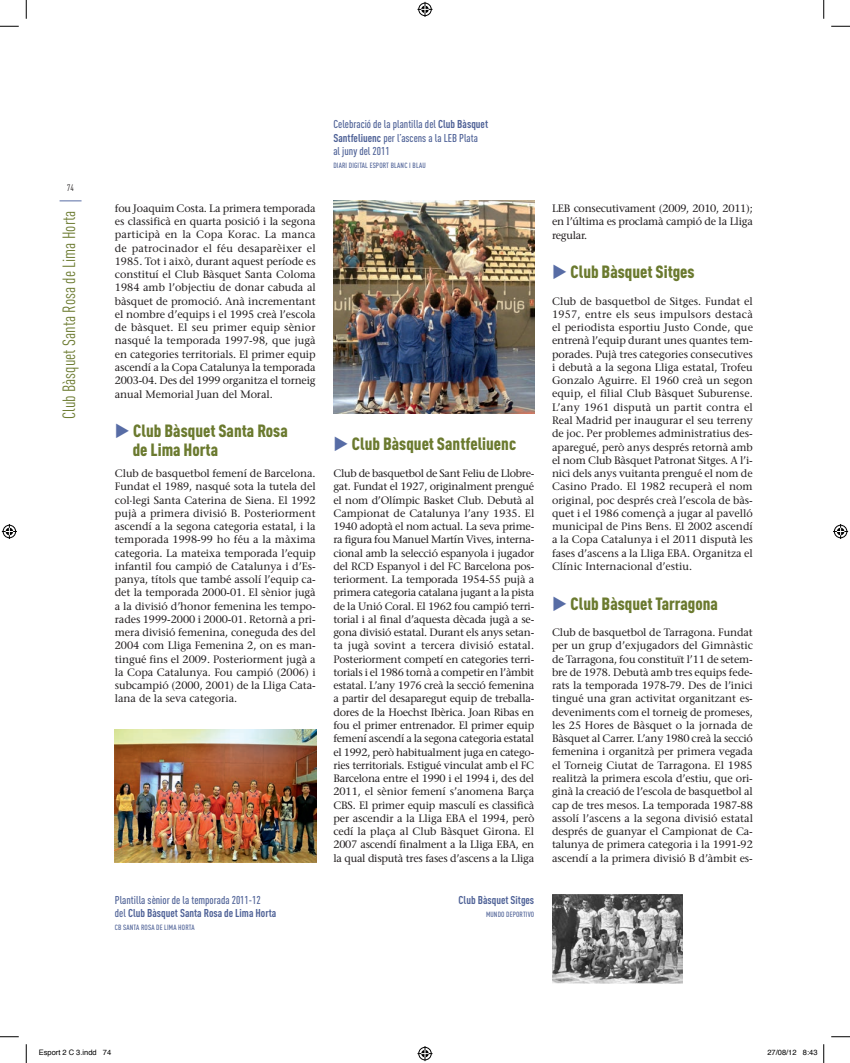
<style>
.page{position:relative;width:850px;height:1063px;background:#fff}
.page>*{position:absolute;margin:0;border:0;box-sizing:border-box;transform-origin:0 0}
.t1{font:900 17.5px/18.8px "DIN Cond";color:#6b7a2f}
.t2{font:17.5px "DIN Cond";color:#6b7a2f}
.t3{font:500 11.25px/13.2px "DIN Cond";color:#4f6297}
.t4{font:700 11.25px "DIN Cond";color:#4f6297}
.t5{font:10.75px/13.2px "Stone Serif";letter-spacing:-.01em;color:#231f20;text-align:justify}
.t6{font:9.38px "DIN Cond";color:#231f20}
.t7{font:500 7.5px "DIN Cond";letter-spacing:.02em;color:#4f6297}
.t8{font:7.5px "Helvetica";color:#000}
.s1{color:#576ca5}
.s2{font-weight:700}
</style>
<div class="page">
<svg style="left:60px;top:200px;width:22px;height:1px"></svg>
<img style="left:333px;top:201px;width:201px;height:213px">
<img style="left:552px;top:894px;width:130px;height:89px">
<img style="left:115px;top:729px;width:201px;height:133px">
<svg style="left:0;top:25px;width:19px;height:2px"></svg>
<svg style="left:831px;top:25px;width:19px;height:2px"></svg>
<svg style="left:0;top:1036px;width:19px;height:1px"></svg>
<svg style="left:831px;top:1036px;width:19px;height:1px"></svg>
<svg style="left:25px;top:0;width:2px;height:19px"></svg>
<svg style="left:25px;top:1044px;width:2px;height:18px"></svg>
<svg style="left:823px;top:0;width:1px;height:19px"></svg>
<svg style="left:417px;top:2px;width:15px;height:15px"></svg>
<svg style="left:417px;top:1046px;width:15px;height:14px"></svg>
<svg style="left:2px;top:524px;width:15px;height:15px"></svg>
<svg style="left:833px;top:524px;width:15px;height:15px"></svg>
<svg style="left:823px;top:1044px;width:1px;height:18px"></svg>
<p class="t6" style="left:67px;top:182px;width:8px">74</p>
<h1 class="t2" style="left:59px;top:419px;width:210px;rotate:-90deg">Club Bàsquet Santa Rosa de Lima Horta</h1>
<p class="t5" style="left:115px;top:201px;width:202px">fou Joaquim Costa. La primera temporada es classificà en quarta posició i la segona participà en la Copa Korac. La manca de patrocinador el féu desaparèixer el 1985. Tot i això, durant aquest període es constituí el Club Bàsquet Santa Coloma 1984 amb l’objectiu de donar cabuda al bàsquet de promoció. Anà incrementant el nombre d’equips i el 1995 creà l’escola de bàsquet. El seu primer equip sènior nasqué la temporada 1997-98, que jugà en categories territorials. El primer equip ascendí a la Copa Catalunya la temporada 2003-04. Des del 1999 organitza el torneig anual Memorial Juan del Moral.</p>
<h1 class="t1" style="left:133px;top:421px;width:157px;text-indent:-18px"><span class="s1">◆</span> Club Bàsquet Santa Rosa de Lima Horta</h1>
<p class="t5" style="left:115px;top:466px;width:202px">Club de basquetbol femení de Barcelona.<br>Fundat el 1989, nasqué sota la tutela del col·legi Santa Caterina de Siena. El 1992 pujà a primera divisió B. Posteriorment ascendí a la segona categoria estatal, i la temporada 1998-99 ho féu a la màxima categoria. La mateixa temporada l’equip infantil fou campió de Catalunya i d’Es&shy;panya, títols que també assolí l’equip ca&shy;det la temporada 2000-01. El sènior jugà a la divisió d’honor femenina les tempo&shy;rades 1999-2000 i 2000-01. Retornà a pri&shy;mera divisió femenina, coneguda des del 2004 com Lliga Femenina 2, on es man&shy;tingué fins el 2009. Posteriorment jugà a la Copa Catalunya. Fou campió (2006) i subcampió (2000, 2001) de la Lliga Cata&shy;lana de la seva categoria.</p>
<p class="t3" style="left:115px;top:893px;width:163px">Plantilla sènior de la temporada 2011-12<br>del <span class="s2">Club Bàsquet Santa Rosa de Lima Horta</span></p>
<p class="t7" style="left:115px;top:923px;width:81px">CB SANTA ROSA DE LIMA HORTA</p>
<p class="t3" style="left:333px;top:117px;width:156px">Celebració de la plantilla del <span class="s2">Club Bàsquet<br>Santfeliuenc</span> per l’ascens a la LEB Plata<br>al juny del 2011</p>
<p class="t7" style="left:333px;top:161px;width:94px">DIARI DIGITAL ESPORT BLANC I BLAU</p>
<h1 class="t1" style="left:333px;top:434px;width:184px"><span class="s1">◆</span> Club Bàsquet Santfeliuenc</h1>
<p class="t5" style="left:333px;top:466px;width:202px">Club de basquetbol de Sant Feliu de Llobre&shy;gat. Fundat el 1927, originalment prengué el nom d’Olímpic Basket Club. Debutà al Campionat de Catalunya l’any 1935. El 1940 adoptà el nom actual. La seva prime&shy;ra figura fou Manuel Martín Vives, interna&shy;cional amb la selecció espanyola i jugador del RCD Espanyol i del FC Barcelona pos&shy;teriorment. La temporada 1954-55 pujà a primera categoria catalana jugant a la pista de la Unió Coral. El 1962 fou campió terri&shy;torial i al final d’aquesta dècada jugà a se&shy;gona divisió estatal. Durant els anys setan&shy;ta jugà sovint a tercera divisió estatal.<br>Posteriorment competí en categories terri&shy;torials i el 1986 tornà a competir en l’àmbit estatal. L’any 1976 creà la secció femenina a partir del desaparegut equip de treballa&shy;dores de la Hoechst Ibèrica. Joan Ribas en fou el primer entrenador. El primer equip femení ascendí a la segona categoria estatal el 1992, però habitualment juga en catego&shy;ries territorials. Estigué vinculat amb el FC Barcelona entre el 1990 i el 1994 i, des del 2011, el sènior femení s’anomena Barça CBS. El primer equip masculí es classificà per ascendir a la Lliga EBA el 1994, però cedí la plaça al Club Bàsquet Girona. El 2007 ascendí finalment a la Lliga EBA, en la qual disputà tres fases d’ascens a la Lliga</p>
<p class="t4" style="left:458px;top:893px;width:77px">Club Bàsquet Sitges</p>
<p class="t7" style="left:486px;top:910px;width:50px">MUNDO DEPORTIVO</p>
<p class="t5" style="left:552px;top:201px;width:202px">LEB consecutivament (2009, 2010, 2011); en l’última es proclamà campió de la Lliga regular.</p>
<h1 class="t1" style="left:552px;top:262px;width:144px"><span class="s1">◆</span> Club Bàsquet Sitges</h1>
<p class="t5" style="left:552px;top:294px;width:202px">Club de basquetbol de Sitges. Fundat el 1957, entre els seus impulsors destacà el periodista esportiu Justo Conde, que entrenà l’equip durant unes quantes tem&shy;porades. Pujà tres categories consecutives i debutà a la segona Lliga estatal, Trofeu Gonzalo Aguirre. El 1960 creà un segon equip, el filial Club Bàsquet Suburense.<br>L’any 1961 disputà un partit contra el Real Madrid per inaugurar el seu terreny de joc. Per problemes administratius des&shy;aparegué, però anys després retornà amb el nom Club Bàsquet Patronat Sitges. A l’i&shy;nici dels anys vuitanta prengué el nom de Casino Prado. El 1982 recuperà el nom original, poc després creà l’escola de bàs&shy;quet i el 1986 començà a jugar al pavelló municipal de Pins Bens. El 2002 ascendí a la Copa Catalunya i el 2011 disputà les fases d’ascens a la Lliga EBA. Organitza el Clínic Internacional d’estiu.</p>
<h1 class="t1" style="left:552px;top:593px;width:168px"><span class="s1">◆</span> Club Bàsquet Tarragona</h1>
<p class="t5" style="left:552px;top:625px;width:202px">Club de basquetbol de Tarragona. Fundat per un grup d’exjugadors del Gimnàstic de Tarragona, fou constituït l’11 de setem&shy;bre de 1978. Debutà amb tres equips fede&shy;rats la temporada 1978-79. Des de l’inici tingué una gran activitat organitzant es&shy;deveniments com el torneig de promeses, les 25 Hores de Bàsquet o la jornada de Bàsquet al Carrer. L’any 1980 creà la secció femenina i organitzà per primera vegada el Torneig Ciutat de Tarragona. El 1985 realitzà la primera escola d’estiu, que ori&shy;ginà la creació de l’escola de basquetbol al cap de tres mesos. La temporada 1987-88 assolí l’ascens a la segona divisió estatal després de guanyar el Campionat de Ca&shy;talunya de primera categoria i la 1991-92 ascendí a la primera divisió B d’àmbit es-</p>
<p class="t8" style="left:39px;top:1046px;width:74px">Esport 2 C 3.indd 74</p>
<p class="t8" style="left:767px;top:1046px;width:52px">27/08/12 8:43</p>
</div>
